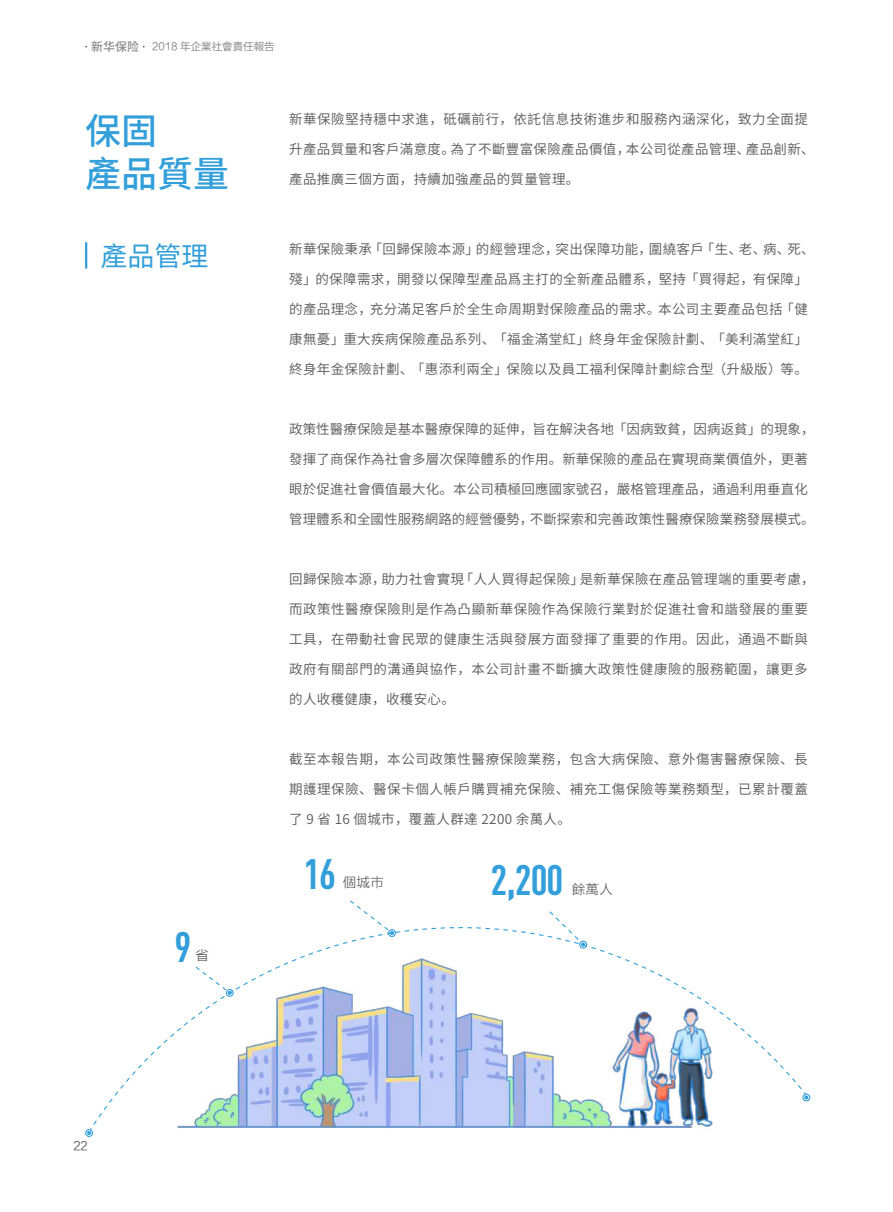
<style>
.page{position:relative;width:893px;height:1212px;background:#fff}
.page>*{position:absolute;margin:0;border:0;box-sizing:border-box;transform-origin:0 0}
.t1{font:700 42px "DIN Cond";color:#339fda}
.t2{font:500 36px/43.2px "Source Han Sans CN";color:#339fda}
.t3{font:27px "Source Han Sans CN";color:#339fda}
.t4{font:13.5px "Source Han Sans CN";letter-spacing:.025em;color:#595757}
.t5{font:13.5px "Source Han Sans CN";letter-spacing:.005em;color:#595757}
.t6{font:13.5px "FZLTXHK";letter-spacing:.025em;color:#595757}
.t7{font:12px "FZLTHK GBK1 0";color:#656464}
.t8{font:10.5px "FZLTHK GBK1 0";color:#898989}
.s1{font-family:"Source Han Sans CN";font-weight:500;font-size:12px}
</style>
<div class="page">
<hr style="left:85px;top:242px;width:2px;height:27px;background:#339fda">
<svg style="left:350px;top:900px;width:32px;height:25px"></svg>
<svg style="left:549px;top:911px;width:16px;height:15px"></svg>
<svg style="left:90px;top:926px;width:717px;height:205px"></svg>
<svg style="left:87px;top:1131px;width:4px;height:4px"></svg>
<div style="left:85px;top:1129px;width:8px;height:8px;border:1px solid #339fda;border-radius:50%"></div>
<svg style="left:804px;top:1095px;width:4px;height:4px"></svg>
<div style="left:802px;top:1093px;width:8px;height:8px;border:1px solid #339fda;border-radius:50%"></div>
<p class="t8" style="left:91px;top:41px;width:185px"><span class="s1">新华保险</span> 2018 年企業社會責任報告</p>
<h2 class="t2" style="left:85px;top:110px;width:145px">保固<br>產品質量</h2>
<p class="t4" style="left:289px;top:112px;width:520px">新華保險堅持穩中求進，砥礪前行，依託信息技術進步和服務內涵深化，致力全面提</p>
<p class="t4" style="left:289px;top:142px;width:527px">升產品質量和客戶滿意度。為了不斷豐富保險產品價值，本公司從產品管理、產品創新、</p>
<p class="t4" style="left:289px;top:172px;width:292px">產品推廣三個方面，持續加強產品的質量管理。</p>
<h3 class="t3" style="left:100px;top:241px;width:109px">產品管理</h3>
<p class="t4" style="left:289px;top:241px;width:527px">新華保險秉承「回歸保險本源」的經營理念，突出保障功能，圍繞客戶「生、老、病、死、</p>
<p class="t4" style="left:289px;top:271px;width:520px">殘」的保障需求，開發以保障型產品爲主打的全新產品體系，堅持「買得起，有保障」</p>
<p class="t4" style="left:289px;top:301px;width:520px">的產品理念，充分滿足客戶於全生命周期對保險產品的需求。本公司主要產品包括「健</p>
<p class="t4" style="left:289px;top:331px;width:520px">康無憂」重大疾病保險產品系列、「福金滿堂紅」終身年金保險計劃、「美利滿堂紅」</p>
<p class="t4" style="left:289px;top:361px;width:520px">終身年金保險計劃、「惠添利兩全」保險以及員工福利保障計劃綜合型（升級版）等。</p>
<p class="t5" style="left:289px;top:421px;width:527px">政策性醫療保險是基本醫療保障的延伸，旨在解決各地「因病致貧，因病返貧」的現象，</p>
<p class="t4" style="left:289px;top:451px;width:520px">發揮了商保作為社會多層次保障體系的作用。新華保險的產品在實現商業價值外，更著</p>
<p class="t4" style="left:289px;top:481px;width:520px">眼於促進社會價值最大化。本公司積極回應國家號召，嚴格管理產品，通過利用垂直化</p>
<p class="t5" style="left:289px;top:511px;width:527px">管理體系和全國性服務網路的經營優勢，不斷探索和完善政策性醫療保險業務發展模式。</p>
<p class="t4" style="left:289px;top:571px;width:527px">回歸保險本源，助力社會實現「人人買得起保險」是新華保險在產品管理端的重要考慮，</p>
<p class="t4" style="left:289px;top:601px;width:520px">而政策性醫療保險則是作為凸顯新華保險作為保險行業對於促進社會和諧發展的重要</p>
<p class="t4" style="left:289px;top:631px;width:520px">工具，在帶動社會民眾的健康生活與發展方面發揮了重要的作用。因此，通過不斷與</p>
<p class="t4" style="left:289px;top:661px;width:520px">政府有關部門的溝通與協作，本公司計畫不斷擴大政策性健康險的服務範圍，讓更多</p>
<p class="t4" style="left:289px;top:691px;width:167px">的人收穫健康，收穫安心。</p>
<p class="t4" style="left:289px;top:751px;width:520px">截至本報告期，本公司政策性醫療保險業務，包含大病保險、意外傷害醫療保險、長</p>
<p class="t4" style="left:289px;top:781px;width:520px">期護理保險、醫保卡個人帳戶購買補充保險、補充工傷保險等業務類型，已累計覆蓋</p>
<p class="t4" style="left:289px;top:811px;width:283px">了 9 省 16 個城市，覆蓋人群達 2200 余萬人。</p>
<p class="t7" style="left:73px;top:1139px;width:16px">22</p>
<h1 class="t1" style="left:174px;top:921px;width:18px">9</h1>
<p class="t6" style="left:196px;top:948px;width:15px">省</p>
<h1 class="t1" style="left:303px;top:848px;width:34px">16</h1>
<p class="t6" style="left:343px;top:875px;width:43px">個城市</p>
<h1 class="t1" style="left:491px;top:855px;width:74px">2,200</h1>
<p class="t6" style="left:572px;top:882px;width:43px">餘萬人</p>
</div>
